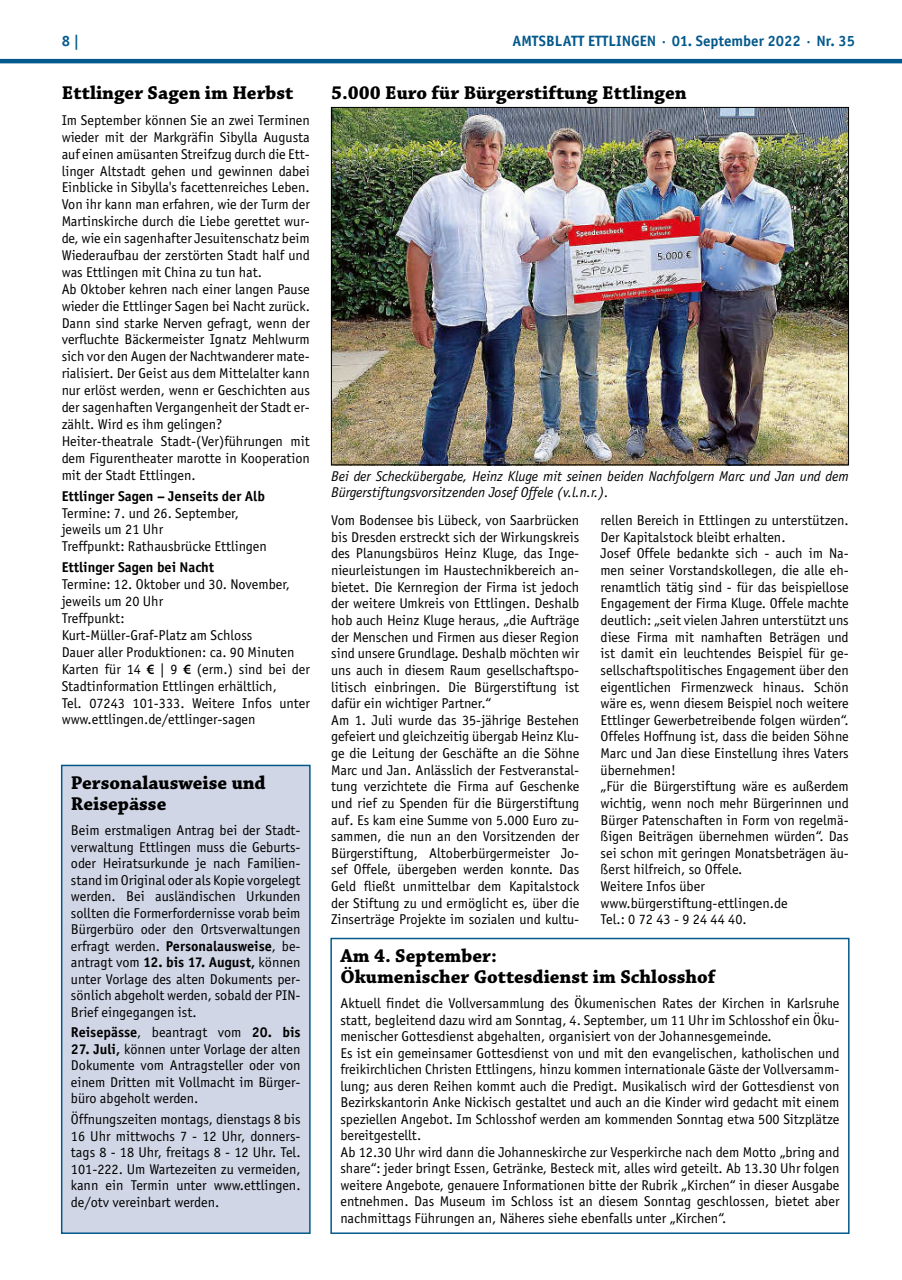
<style>
.page{position:relative;width:902px;height:1280px;background:#fff}
.page>*{position:absolute;margin:0;border:0;box-sizing:border-box;transform-origin:0 0}
.t1{font:700 19.5px/21px "Chaparral Pro";color:#000}
.t2{font:700 15px "Officina Sans";color:#04598c}
.t3{font:14.25px/16.6px "Officina Sans";color:#000}
.t4{font:italic 14.25px/16.5px "Officina Sans";color:#000}
.t5{font:700 14.25px "Officina Sans";color:#000}
.s1{font-family:"Myriad Pro";font-weight:600}
.s2{font-weight:700}
.s3{font-weight:400}
</style>
<div class="page">
<hr style="left:0;top:59px;width:901px;height:4px;background:#04598c">
<div style="left:62px;top:765px;width:248px;height:468px;background:#d1d6e6"></div>
<div style="left:61px;top:765px;width:249px;height:469px;border:2px solid #04598c"></div>
<img style="left:333px;top:109px;width:513px;height:354px">
<div style="left:330px;top:938px;width:519px;height:296px;border:2px solid #04598c"></div>
<p class="t2" style="left:62px;top:32px;width:19px">8 |</p>
<p class="t2" style="left:512px;top:32px;width:344px">AMTSBLATT ETTLINGEN · 01. September 2022 · Nr. 35</p>
<h1 class="t1" style="left:62px;top:84px;width:233px">Ettlinger Sagen im Herbst</h1>
<p class="t3" style="left:62px;top:112px;width:250px">Im September können Sie an zwei Terminen wieder mit der Markgräfin Sibylla Augusta auf einen amüsanten Streifzug durch die Ett&shy;linger Altstadt gehen und gewinnen dabei Einblicke in Sibylla's facettenreiches Leben.<br>Von ihr kann man erfahren, wie der Turm der Martinskirche durch die Liebe gerettet wur&shy;de, wie ein sagenhafter Jesuitenschatz beim Wiederaufbau der zerstörten Stadt half und was Ettlingen mit China zu tun hat.<br>Ab Oktober kehren nach einer langen Pause wieder die Ettlinger Sagen bei Nacht zurück.<br>Dann sind starke Nerven gefragt, wenn der verfluchte Bäckermeister Ignatz Mehlwurm sich vor den Augen der Nachtwanderer mate&shy;rialisiert. Der Geist aus dem Mittelalter kann nur erlöst werden, wenn er Geschichten aus der sagenhaften Vergangenheit der Stadt er&shy;zählt. Wird es ihm gelingen?<br>Heiter-theatrale Stadt-(Ver)führungen mit dem Figurentheater marotte in Kooperation mit der Stadt Ettlingen.</p>
<p class="t5" style="left:62px;top:487px;width:205px">Ettlinger Sagen – Jenseits der Alb</p>
<p class="t3" style="left:62px;top:504px;width:207px">Termine: 7. und 26. September, jeweils um 21 Uhr<br>Treffpunkt: Rathausbrücke Ettlingen</p>
<p class="t5" style="left:62px;top:559px;width:154px">Ettlinger Sagen bei Nacht</p>
<p class="t3" style="left:62px;top:576px;width:250px">Termine: 12. Oktober und 30. November, jeweils um 20 Uhr<br>Treffpunkt:<br>Kurt-Müller-Graf-Platz am Schloss<br>Dauer aller Produktionen: ca. 90 Minuten Karten für 14 <span class="s1">€</span> | 9 <span class="s1">€</span> (erm.) sind bei der Stadtinformation Ettlingen erhältlich,<br>Tel. 07243 101-333. Weitere Infos unter www.ettlingen.de/ettlinger-sagen</p>
<h1 class="t1" style="left:331px;top:84px;width:357px">5.000 Euro für Bürgerstiftung Ettlingen</h1>
<p class="t4" style="left:331px;top:468px;width:519px">Bei der Scheckübergabe, Heinz Kluge mit seinen beiden Nachfolgern Marc und Jan und dem<br>Bürgerstiftungsvorsitzenden Josef Offele (v.l.n.r.).</p>
<p class="t3" style="left:331px;top:512px;width:250px">Vom Bodensee bis Lübeck, von Saarbrücken bis Dresden erstreckt sich der Wirkungskreis des Planungsbüros Heinz Kluge, das Inge&shy;nieurleistungen im Haustechnikbereich an&shy;bietet. Die Kernregion der Firma ist jedoch der weitere Umkreis von Ettlingen. Deshalb hob auch Heinz Kluge heraus, „die Aufträge der Menschen und Firmen aus dieser Region sind unsere Grundlage. Deshalb möchten wir uns auch in diesem Raum gesellschaftspo&shy;litisch einbringen. Die Bürgerstiftung ist dafür ein wichtiger Partner.“<br>Am 1. Juli wurde das 35-jährige Bestehen gefeiert und gleichzeitig übergab Heinz Klu&shy;ge die Leitung der Geschäfte an die Söhne Marc und Jan. Anlässlich der Festveranstal&shy;tung verzichtete die Firma auf Geschenke und rief zu Spenden für die Bürgerstiftung auf. Es kam eine Summe von 5.000 Euro zu&shy;sammen, die nun an den Vorsitzenden der Bürgerstiftung, Altoberbürgermeister Jo&shy;sef Offele, übergeben werden konnte. Das Geld fließt unmittelbar dem Kapitalstock der Stiftung zu und ermöglicht es, über die Zinserträge Projekte im sozialen und kultu-</p>
<p class="t3" style="left:600px;top:512px;width:250px">rellen Bereich in Ettlingen zu unterstützen.<br>Der Kapitalstock bleibt erhalten.<br>Josef Offele bedankte sich - auch im Na&shy;men seiner Vorstandskollegen, die alle eh&shy;renamtlich tätig sind - für das beispiellose Engagement der Firma Kluge. Offele machte deutlich: „seit vielen Jahren unterstützt uns diese Firma mit namhaften Beträgen und ist damit ein leuchtendes Beispiel für ge&shy;sellschaftspolitisches Engagement über den eigentlichen Firmenzweck hinaus. Schön wäre es, wenn diesem Beispiel noch weitere Ettlinger Gewerbetreibende folgen würden“.<br>Offeles Hoffnung ist, dass die beiden Söhne Marc und Jan diese Einstellung ihres Vaters übernehmen!<br>„Für die Bürgerstiftung wäre es außerdem wichtig, wenn noch mehr Bürgerinnen und Bürger Patenschaften in Form von regelmä&shy;ßigen Beiträgen übernehmen würden“. Das sei schon mit geringen Monatsbeträgen äu&shy;ßerst hilfreich, so Offele.<br>Weitere Infos über www.bürgerstiftung-ettlingen.de<br>Tel.: 0 72 43 - 9 24 44 40.</p>
<h1 class="t1" style="left:71px;top:773px;width:196px">Personalausweise und<br>Reisepässe</h1>
<p class="t3" style="left:71px;top:822px;width:231px;text-align:justify">Beim erstmaligen Antrag bei der Stadt&shy;verwaltung Ettlingen muss die Geburts&shy;oder Heiratsurkunde je nach Familien&shy;stand im Original oder als Kopie vorgelegt werden. Bei ausländischen Urkunden sollten die Formerfordernisse vorab beim Bürgerbüro oder den Ortsverwaltungen erfragt werden. <span class="s2">Personalausweise</span>, be&shy;antragt vom <span class="s2">12. bis 17. August,</span> können unter Vorlage des alten Dokuments per&shy;sönlich abgeholt werden, sobald der PIN-Brief eingegangen ist.</p>
<p class="t5" style="left:71px;top:1024px;width:231px">Reisepässe<span class="s3">, beantragt vom</span> 20. bis</p>
<p class="t3" style="left:71px;top:1041px;width:231px;text-align:justify"><span class="s2">27. Juli,</span> können unter Vorlage der alten Dokumente vom Antragsteller oder von einem Dritten mit Vollmacht im Bürger&shy;büro abgeholt werden.</p>
<p class="t3" style="left:71px;top:1111px;width:231px;text-align:justify">Öffnungszeiten montags, dienstags 8 bis 16 Uhr mittwochs 7 - 12 Uhr, donners&shy;tags 8 - 18 Uhr, freitags 8 - 12 Uhr. Tel.<br>101-222. Um Wartezeiten zu vermeiden, kann ein Termin unter www.ettlingen. de/otv vereinbart werden.</p>
<h1 class="t1" style="left:340px;top:946px;width:376px">Am 4. September:<br>Ökumenischer Gottesdienst im Schlosshof</h1>
<p class="t3" style="left:340px;top:995px;width:500px">Aktuell findet die Vollversammlung des Ökumenischen Rates der Kirchen in Karlsruhe statt, begleitend dazu wird am Sonntag, 4. September, um 11 Uhr im Schlosshof ein Öku&shy;menischer Gottesdienst abgehalten, organisiert von der Johannesgemeinde.<br>Es ist ein gemeinsamer Gottesdienst von und mit den evangelischen, katholischen und freikirchlichen Christen Ettlingens, hinzu kommen internationale Gäste der Vollversamm&shy;lung; aus deren Reihen kommt auch die Predigt. Musikalisch wird der Gottesdienst von Bezirkskantorin Anke Nickisch gestaltet und auch an die Kinder wird gedacht mit einem speziellen Angebot. Im Schlosshof werden am kommenden Sonntag etwa 500 Sitzplätze bereitgestellt.<br>Ab 12.30 Uhr wird dann die Johanneskirche zur Vesperkirche nach dem Motto „bring and share“: jeder bringt Essen, Getränke, Besteck mit, alles wird geteilt. Ab 13.30 Uhr folgen weitere Angebote, genauere Informationen bitte der Rubrik „Kirchen“ in dieser Ausgabe entnehmen. Das Museum im Schloss ist an diesem Sonntag geschlossen, bietet aber nachmittags Führungen an, Näheres siehe ebenfalls unter „Kirchen“.</p>
</div>
